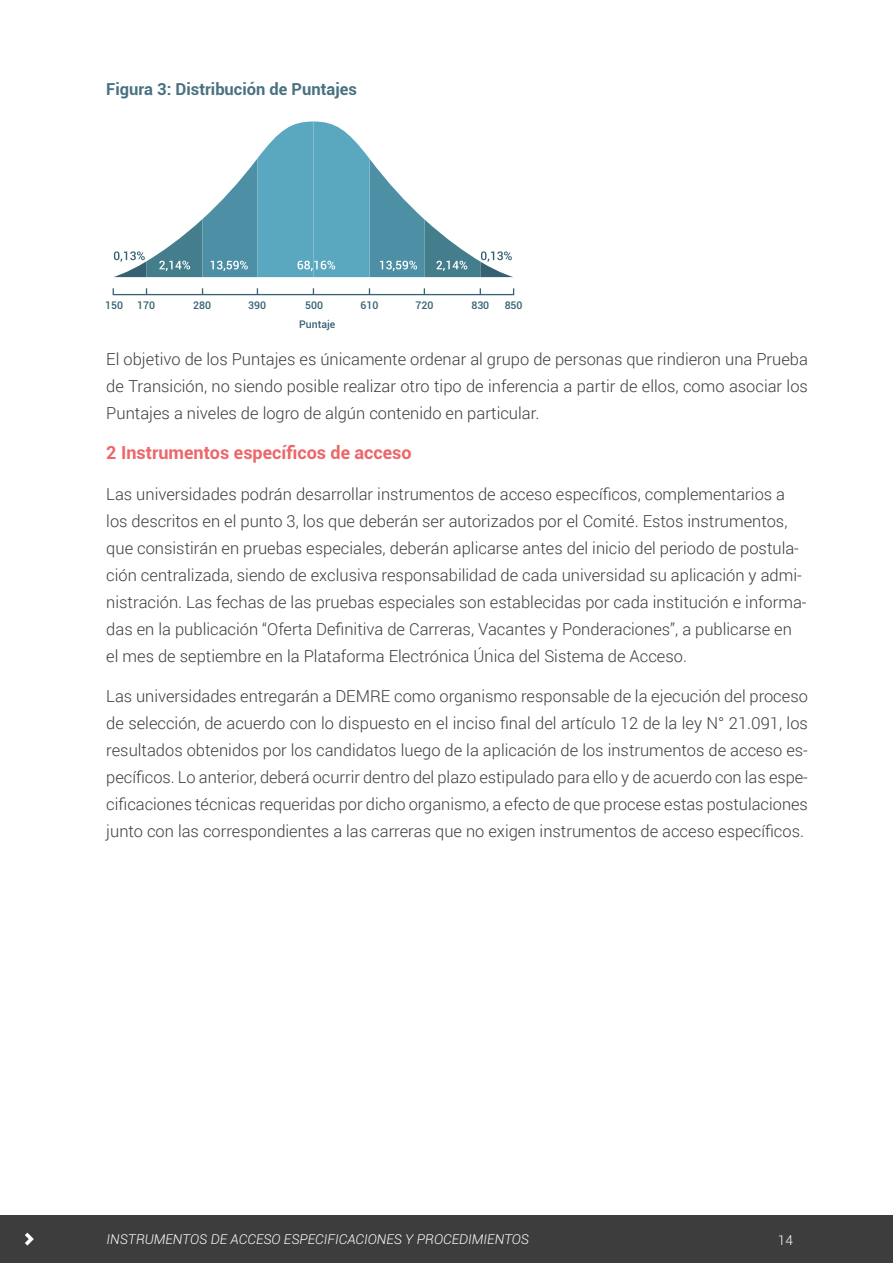
<style>
.page{position:relative;width:893px;height:1263px;background:#fff}
.page>*{position:absolute;margin:0;border:0;box-sizing:border-box;transform-origin:0 0}
.t1{font:700 18px "Roboto";color:#ed6669}
.t2{font:300 16.5px/27px "Roboto";color:#3c3c3b;text-align:justify}
.t3{font:700 16.5px "Roboto";color:#487181}
.t4{font:italic 300 13.5px "Roboto";color:#fff}
.t5{font:300 13.5px "Roboto";color:#fff}
.t6{font:500 10.5px/18.6px "Roboto";color:#356173}
</style>
<div class="page">
<div style="left:0;top:1215px;width:893px;height:48px;background:#3d3d3d"></div>
<svg style="left:25px;top:1232px;width:9px;height:13px"></svg>
<svg style="left:113px;top:122px;width:400px;height:155px"></svg>
<svg style="left:112px;top:288px;width:403px;height:8px"></svg>
<p class="t3" style="left:106px;top:77px;width:252px">Figura 3: Distribución de Puntajes</p>
<p class="t6" style="left:105px;top:296px;width:19px">150</p>
<p class="t6" style="left:137px;top:296px;width:19px">170</p>
<p class="t6" style="left:193px;top:296px;width:19px">280</p>
<p class="t6" style="left:248px;top:296px;width:19px">390</p>
<p class="t6" style="left:299px;top:296px;width:38px;text-indent:6px">500<br>Puntaje</p>
<p class="t6" style="left:360px;top:296px;width:19px">610</p>
<p class="t6" style="left:416px;top:296px;width:19px">720</p>
<p class="t6" style="left:471px;top:296px;width:19px">830</p>
<p class="t6" style="left:505px;top:296px;width:19px">850</p>
<p class="t2" style="left:106px;top:345px;width:703px">El objetivo de los Puntajes es únicamente ordenar al grupo de personas que rindieron una Prueba de Transición, no siendo posible realizar otro tipo de inferencia a partir de ellos, como asociar los Puntajes a niveles de logro de algún contenido en particular.</p>
<p class="t1" style="left:106px;top:440px;width:307px">2 Instrumentos específicos de acceso</p>
<p class="t2" style="left:106px;top:480px;width:702px;text-align:left">Las universidades podrán desarrollar instrumentos de acceso específicos, complementarios a los descritos en el punto 3, los que deberán ser autorizados por el Comité. Estos instrumentos, que consistirán en pruebas especiales, deberán aplicarse antes del inicio del periodo de postula&shy;ción centralizada, siendo de exclusiva responsabilidad de cada universidad su aplicación y admi&shy;nistración. Las fechas de las pruebas especiales son establecidas por cada institución e informa&shy;das en la publicación “Oferta Definitiva de Carreras, Vacantes y Ponderaciones”, a publicarse en el mes de septiembre en la Plataforma Electrónica Única del Sistema de Acceso.</p>
<p class="t2" style="left:106px;top:682px;width:703px">Las universidades entregarán a DEMRE como organismo responsable de la ejecución del proceso de selección, de acuerdo con lo dispuesto en el inciso final del artículo 12 de la ley N° 21.091, los resultados obtenidos por los candidatos luego de la aplicación de los instrumentos de acceso es&shy;pecíficos. Lo anterior, deberá ocurrir dentro del plazo estipulado para ello y de acuerdo con las espe&shy;cificaciones técnicas requeridas por dicho organismo, a efecto de que procese estas postulaciones junto con las correspondientes a las carreras que no exigen instrumentos de acceso específicos.</p>
<p class="t4" style="left:107px;top:1230px;width:424px">INSTRUMENTOS DE ACCESO ESPECIFICACIONES Y PROCEDIMIENTOS</p>
<p class="t5" style="left:778px;top:1231px;width:16px">14</p>
</div>
